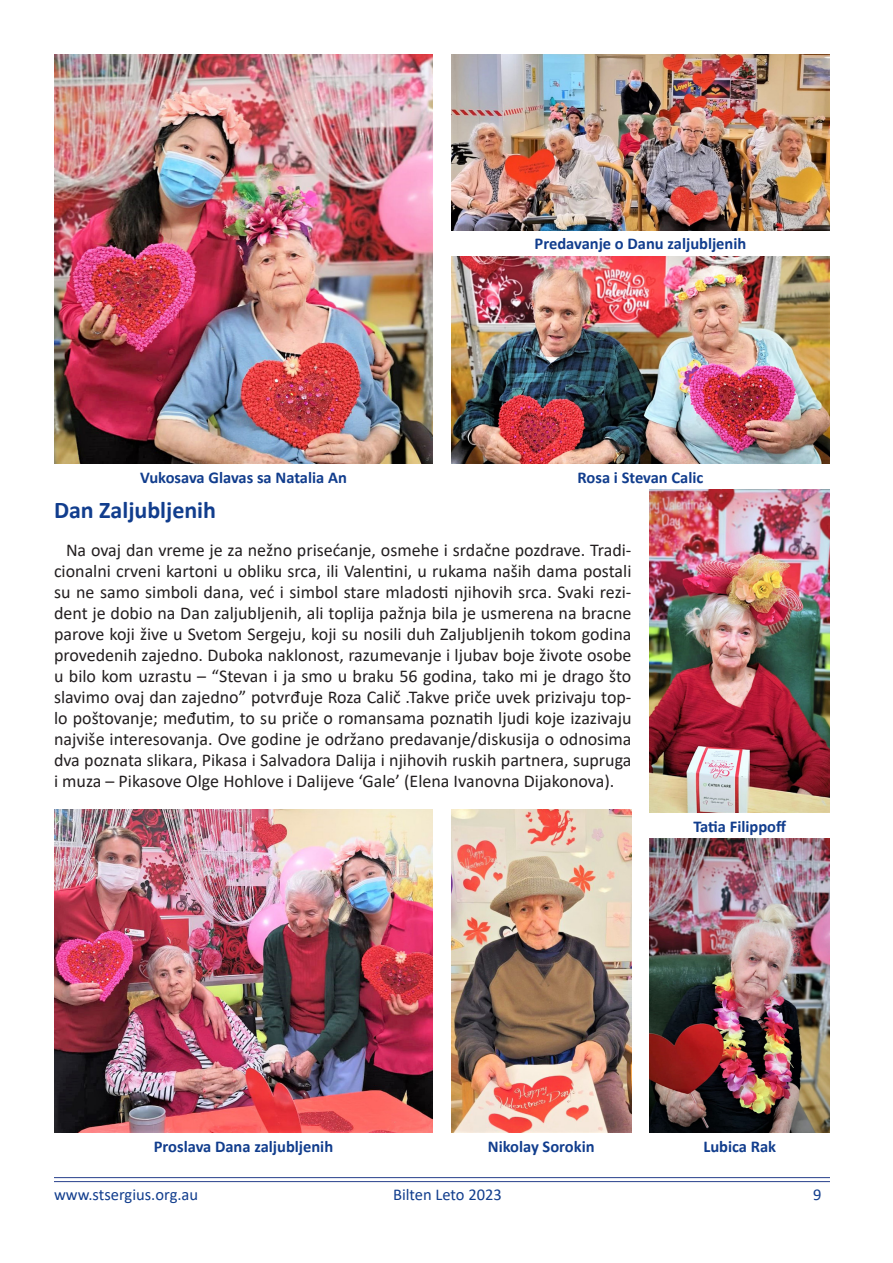
<style>
.page{position:relative;width:893px;height:1263px;background:#fff}
.page>*{position:absolute;margin:0;border:0;box-sizing:border-box;transform-origin:0 0}
.subtitle{font:700 24px "Calibri";color:#113d8d}
.t1{font:18px/21px "Calibri";color:#231f20;text-align:justify}
.Photos{font:700 16.5px "Calibri";color:#113d8d}
.t2{font:16.5px "Calibri";color:#113d8d}
</style>
<div class="page">
<hr style="left:54px;top:1181px;width:776px;height:1px;background:#263f8c">
<hr style="left:54px;top:1177px;width:776px;height:1px;background:#263f8c">
<img style="left:649px;top:490px;width:181px;height:323px">
<img style="left:54px;top:810px;width:379px;height:323px">
<img style="left:451px;top:256px;width:379px;height:207px">
<img style="left:451px;top:810px;width:180px;height:323px">
<img style="left:451px;top:54px;width:379px;height:176px">
<img style="left:54px;top:54px;width:379px;height:409px">
<img style="left:649px;top:839px;width:181px;height:294px">
<p class="Photos" style="left:140px;top:466px;width:208px">Vukosava Glavas sa Natalia An</p>
<p class="Photos" style="left:535px;top:232px;width:213px">Predavanje o Danu zaljubljenih</p>
<p class="Photos" style="left:578px;top:466px;width:127px">Rosa i Stevan Calic</p>
<p class="subtitle" style="left:54px;top:493px;width:164px">Dan Zaljubljenih</p>
<p class="t1" style="left:54px;top:539px;width:579px;text-indent:12px">Na ovaj dan vreme je za nežno prisećanje, osmehe i srdačne pozdrave. Tradi&shy;cionalni crveni kartoni u obliku srca, ili Valentini, u rukama naših dama postali su ne samo simboli dana, već i simbol stare mladosti njihovih srca. Svaki rezi&shy;dent je dobio na Dan zaljubljenih, ali toplija pažnja bila je usmerena na bracne parove koji žive u Svetom Sergeju, koji su nosili duh Zaljubljenih tokom godina provedenih zajedno. Duboka naklonost, razumevanje i ljubav boje živote osobe u bilo kom uzrastu – “Stevan i ja smo u braku 56 godina, tako mi je drago što slavimo ovaj dan zajedno” potvrđuje Roza Calič .Takve priče uvek prizivaju top&shy;lo poštovanje; međutim, to su priče o romansama poznatih ljudi koje izazivaju najviše interesovanja. Ove godine je održano predavanje/diskusija o odnosima dva poznata slikara, Pikasa i Salvadora Dalija i njihovih ruskih partnera, supruga i muza – Pikasove Olge Hohlove i Dalijeve ‘Gale’ (Elena Ivanovna Dijakonova).</p>
<p class="Photos" style="left:693px;top:815px;width:94px">Tatia Filippoff</p>
<p class="Photos" style="left:154px;top:1135px;width:181px">Proslava Dana zaljubljenih</p>
<p class="Photos" style="left:488px;top:1135px;width:108px">Nikolay Sorokin</p>
<p class="Photos" style="left:703px;top:1135px;width:74px">Lubica Rak</p>
<p class="t2" style="left:54px;top:1183px;width:146px">www.stsergius.org.au</p>
<p class="t2" style="left:393px;top:1183px;width:110px">Bilten Leto 2023</p>
<p class="t2" style="left:813px;top:1183px;width:10px">9</p>
</div>
